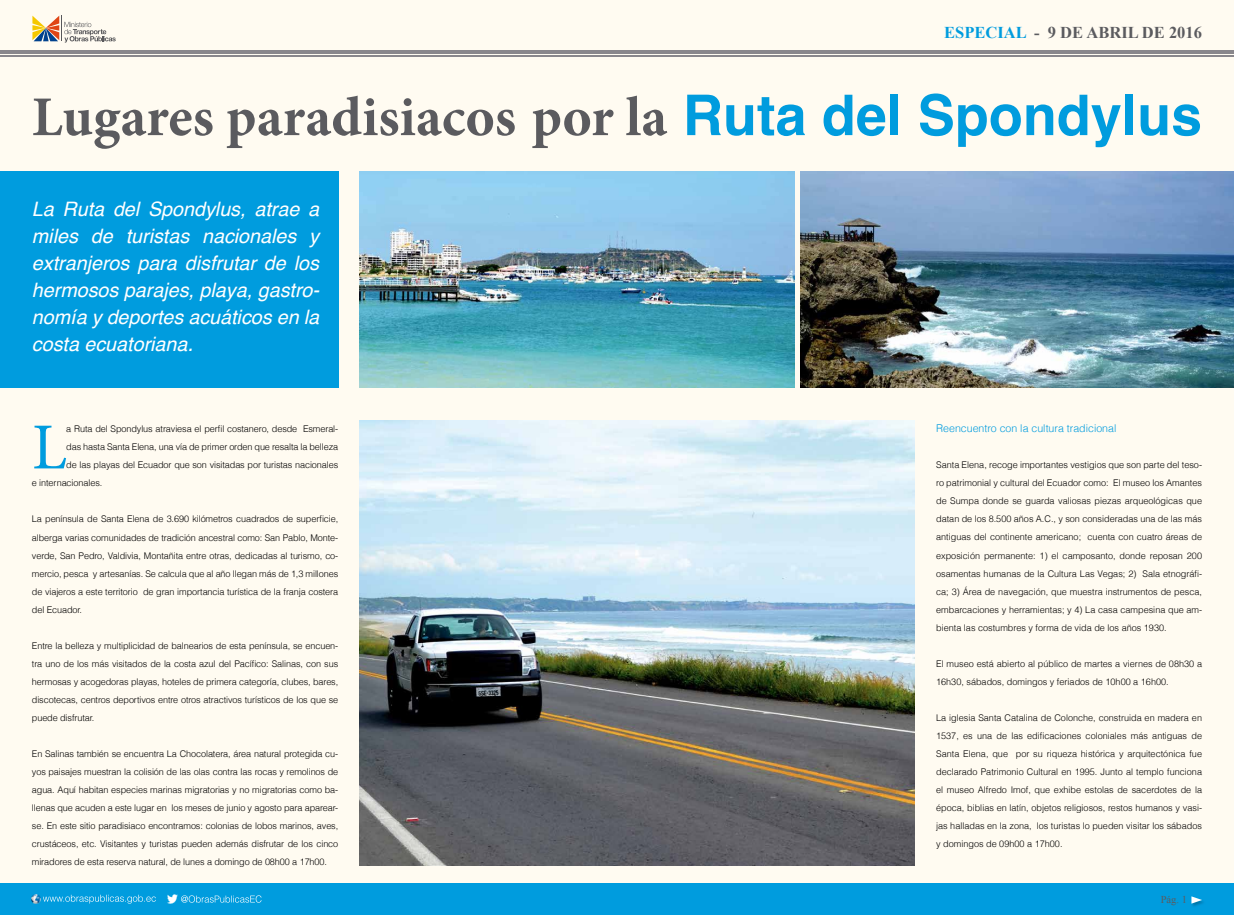
<style>
.page{position:relative;width:1234px;height:915px;background:#fff}
.page>*{position:absolute;margin:0;border:0;box-sizing:border-box;transform-origin:0 0}
.t1{font:65.7px "Minion Pro";color:#009cde}
.t2{font:700 56.18px "Minion Pro";color:#5b5b5f}
.t3{font:italic 19.88px/27px "Helvetica";color:#fff;text-align:justify}
.t4{font:700 16.5px "Times New Roman";color:#5b5b5f}
.t5{font:300 10.73px "Helvetica";color:#009cde}
.t6{font:10.5px "Times New Roman";color:#5b5b5f}
.t7{font:300 9.15px/18px "Helvetica";letter-spacing:-.01em;color:#000;text-align:justify}
.s1{color:#009cde}
.s2{font-family:"Helvetica";color:#009cde}
.s3{font-size:21.45px}
</style>
<div class="page">
<div style="left:0;top:0;width:1233px;height:914px;background:#fffbf1"></div>
<div style="left:0;top:882px;width:1233px;height:32px;background:#009cde"></div>
<svg style="left:32px;top:894px;width:124px;height:9px"></svg>
<svg style="left:167px;top:894px;width:94px;height:9px"></svg>
<svg style="left:32px;top:16px;width:84px;height:27px"></svg>
<hr style="left:0;top:51px;width:1233px;height:3px;background:#89878c">
<hr style="left:0;top:56px;width:1233px;height:1px;background:#89878c">
<img style="left:359px;top:420px;width:555px;height:445px">
<div style="left:0;top:171px;width:338px;height:216px;background:#009cde"></div>
<img style="left:1191px;top:899px;width:13px;height:7px">
<svg style="left:1191px;top:896px;width:10px;height:7px"></svg>
<img style="left:359px;top:171px;width:434px;height:216px">
<img style="left:800px;top:171px;width:433px;height:216px">
<h3 class="t4" style="left:944px;top:21px;width:259px"><span class="s1">ESPECIAL</span> - 9 DE ABRIL DE 2016</h3>
<h2 class="t2" style="left:32px;top:77px;width:1171px">Lugares paradisiacos por la <span class="s2">Ruta del Spondylus</span></h2>
<h3 class="t3" style="left:32px;top:196px;width:289px">La Ruta del Spondylus, atrae a miles de turistas nacionales y extranjeros para disfrutar de los hermosos parajes, playa, gastro&shy;nomía y deportes acuáticos en la costa ecuatoriana<span class="s3">.</span></h3>
<h1 class="t1" style="left:32px;top:403px;width:36px">L</h1>
<p class="t7" style="left:66px;top:419px;width:273px">a Ruta del Spondylus atraviesa el perfil costanero, desde Esmeral-</p>
<p class="t7" style="left:66px;top:437px;width:273px">das hasta Santa Elena, una vía de primer orden que resalta la belleza</p>
<p class="t7" style="left:66px;top:455px;width:273px">de las playas del Ecuador que son visitadas por turistas nacionales</p>
<p class="t7" style="left:32px;top:473px;width:72px">e internacionales.</p>
<p class="t7" style="left:32px;top:509px;width:308px">La península de Santa Elena de 3.690 kilómetros cuadrados de superficie, alberga varias comunidades de tradición ancestral como: San Pablo, Monte&shy;verde, San Pedro, Valdivia, Montañita entre otras, dedicadas al turismo, co&shy;mercio, pesca y artesanías. Se calcula que al año llegan más de 1,3 millones de viajeros a este territorio de gran importancia turística de la franja costera del Ecuador.</p>
<p class="t7" style="left:32px;top:635px;width:308px">Entre la belleza y multiplicidad de balnearios de esta península, se encuen&shy;tra uno de los más visitados de la costa azul del Pacífico: Salinas, con sus hermosas y acogedoras playas, hoteles de primera categoría, clubes, bares, discotecas, centros deportivos entre otros atractivos turísticos de los que se puede disfrutar.</p>
<p class="t7" style="left:32px;top:743px;width:308px">En Salinas también se encuentra La Chocolatera, área natural protegida cu&shy;yos paisajes muestran la colisión de las olas contra las rocas y remolinos de agua. Aquí habitan especies marinas migratorias y no migratorias como ba&shy;llenas que acuden a este lugar en los meses de junio y agosto para aparear&shy;se. En este sitio paradisiaco encontramos: colonias de lobos marinos, aves, crustáceos, etc. Visitantes y turistas pueden además disfrutar de los cinco miradores de esta reserva natural, de lunes a domingo de 08h00 a 17h00.</p>
<p class="t5" style="left:935px;top:420px;width:182px">Reencuentro con la cultura tradicional</p>
<p class="t7" style="left:935px;top:455px;width:267px">Santa Elena, recoge importantes vestigios que son parte del teso&shy;ro patrimonial y cultural del Ecuador como: El museo los Amantes de Sumpa donde se guarda valiosas piezas arqueológicas que datan de los 8.500 años A.C., y son consideradas una de las más antiguas del continente americano; cuenta con cuatro áreas de exposición permanente: 1) el camposanto, donde reposan 200 osamentas humanas de la Cultura Las Vegas; 2) Sala etnográfi&shy;ca; 3) Área de navegación, que muestra instrumentos de pesca, embarcaciones y herramientas; y 4) La casa campesina que am&shy;bienta las costumbres y forma de vida de los años 1930.</p>
<p class="t7" style="left:935px;top:653px;width:267px">El museo está abierto al público de martes a viernes de 08h30 a<br>16h30, sábados, domingos y feriados de 10h00 a 16h00.</p>
<p class="t7" style="left:935px;top:707px;width:267px">La iglesia Santa Catalina de Colonche, construida en madera en 1537, es una de las edificaciones coloniales más antiguas de Santa Elena, que por su riqueza histórica y arquitectónica fue declarado Patrimonio Cultural en 1995. Junto al templo funciona el museo Alfredo Imof, que exhibe estolas de sacerdotes de la época, biblias en latín, objetos religiosos, restos humanos y vasi&shy;jas halladas en la zona, los turistas lo pueden visitar los sábados y domingos de 09h00 a 17h00.</p>
<p class="t6" style="left:1160px;top:892px;width:28px">Pág. 1</p>
</div>
